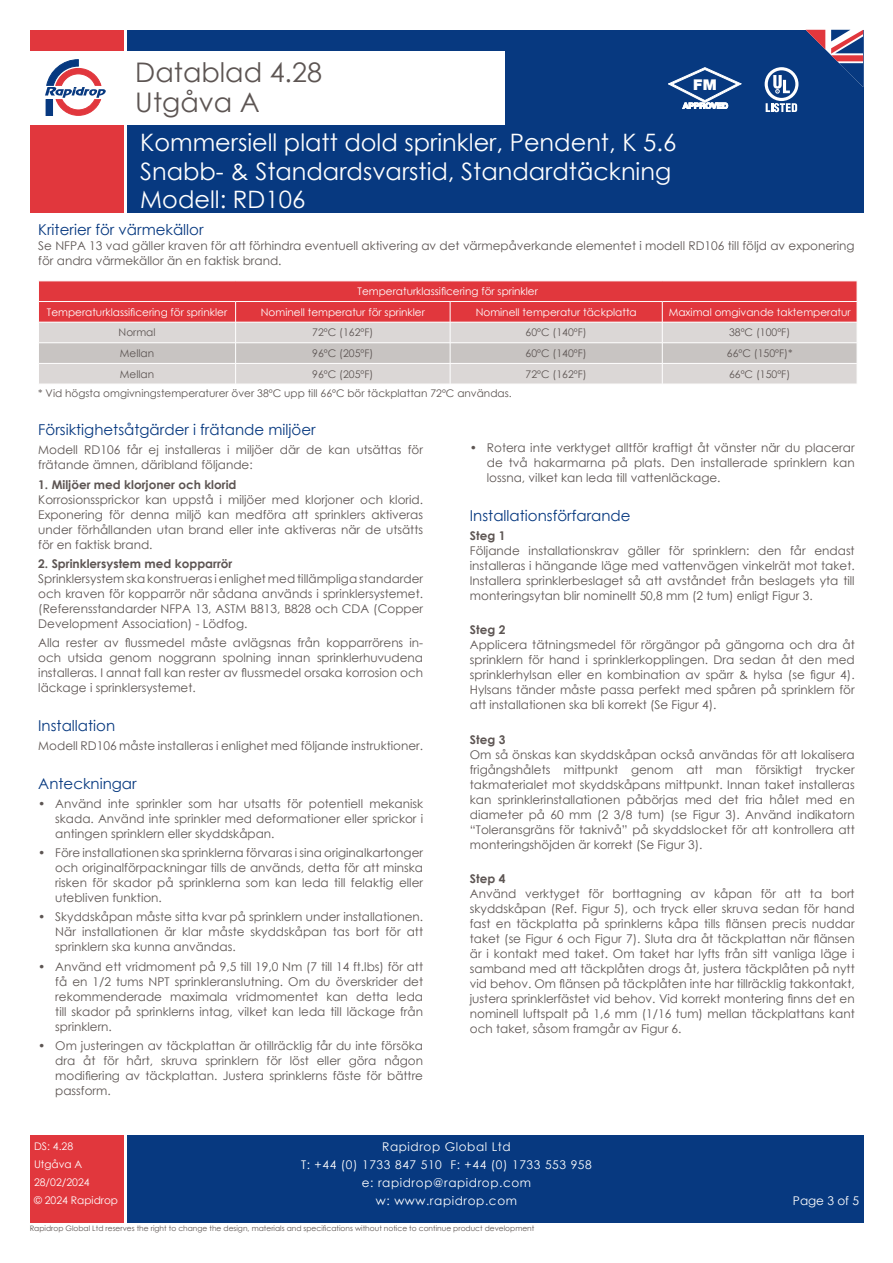
<style>
.page{position:relative;width:893px;height:1263px;background:#fff}
.page>*{position:absolute;margin:0;border:0;box-sizing:border-box;transform-origin:0 0}
.t1{font:27px/30px "Century Gothic";color:#5d5553}
.t2{font:24px/28.8px "Century Gothic";color:#fff}
.t3{font:15px "Century Gothic";color:#073980}
.t4{font:900 14.85px "Helvetica Neue";color:#fff}
.t5{font:12px/15px "Century Gothic";color:#5d5553;text-align:justify}
.t6{font:12px/18px "Century Gothic";letter-spacing:.05em;color:#fff;text-align:center}
.t7{font:700 12px "Century Gothic";color:#5d5553}
.t8{font:10.5px/18px "Century Gothic";color:#fff}
.t9{font:10.5px "Century Gothic";color:#5d5553}
.t10{font:7.5px "Century Gothic";color:#5d5553}
</style>
<div class="page">
<div style="left:30px;top:30px;width:93px;height:183px;background:#e1373d"></div>
<div style="left:30px;top:52px;width:93px;height:73px;background:#fff"></div>
<div style="left:30px;top:1135px;width:93px;height:88px;background:#e1373d"></div>
<div style="left:127px;top:1135px;width:736px;height:88px;background:#073980"></div>
<div style="left:127px;top:30px;width:736px;height:183px;background:#073980"></div>
<svg style="left:45px;top:59px;width:61px;height:57px"></svg>
<svg style="left:806px;top:30px;width:57px;height:57px"></svg>
<div style="left:127px;top:52px;width:378px;height:73px;background:#fff"></div>
<svg style="left:668px;top:67px;width:73px;height:42px"></svg>
<svg style="left:765px;top:67px;width:33px;height:45px"></svg>
<svg style="left:38px;top:281px;width:819px;height:103px;background:#dc9a9c"></svg>
<h1 class="t1" style="left:135px;top:56px;width:188px">Datablad 4.28<br>Utgåva A</h1>
<h2 class="t2" style="left:140px;top:127px;width:538px">Kommersiell platt dold sprinkler, Pendent, K 5.6<br>Snabb- &amp; Standardsvarstid, Standardtäckning<br>Modell: RD106</h2>
<p class="t4" style="left:693px;top:76px;width:25px">FM</p>
<p class="t3" style="left:38px;top:219px;width:167px">Kriterier för värmekällor</p>
<p class="t5" style="left:38px;top:237px;width:818px">Se NFPA 13 vad gäller kraven för att förhindra eventuell aktivering av det värmepåverkande elementet i modell RD106 till följd av exponering för andra värmekällor än en faktisk brand.</p>
<p class="t8" style="left:358px;top:282px;width:182px">Temperaturklassificering för sprinkler</p>
<p class="t8" style="left:47px;top:303px;width:182px">Temperaturklassificering för sprinkler</p>
<p class="t8" style="left:261px;top:303px;width:165px">Nominell temperatur för sprinkler</p>
<p class="t8" style="left:476px;top:303px;width:163px">Nominell temperatur täckplatta</p>
<p class="t8" style="left:669px;top:303px;width:183px">Maximal omgivande taktemperatur</p>
<p class="t9" style="left:119px;top:325px;width:38px">Normal</p>
<p class="t9" style="left:312px;top:325px;width:63px">72ºC (162ºF)</p>
<p class="t9" style="left:526px;top:325px;width:63px">60ºC (140ºF)</p>
<p class="t9" style="left:729px;top:325px;width:63px">38ºC (100ºF)</p>
<p class="t9" style="left:120px;top:346px;width:36px">Mellan</p>
<p class="t9" style="left:312px;top:346px;width:63px">96ºC (205ºF)</p>
<p class="t9" style="left:526px;top:346px;width:63px">60ºC (140ºF)</p>
<p class="t9" style="left:727px;top:346px;width:67px">66ºC (150ºF)*</p>
<p class="t9" style="left:120px;top:366px;width:36px">Mellan</p>
<p class="t9" style="left:312px;top:366px;width:63px">96ºC (205ºF)</p>
<p class="t9" style="left:526px;top:366px;width:63px">72ºC (162ºF)</p>
<p class="t9" style="left:729px;top:366px;width:63px">66ºC (150ºF)</p>
<p class="t9" style="left:38px;top:386px;width:475px">* Vid högsta omgivningstemperaturer över 38ºC upp till 66ºC bör täckplattan 72ºC användas.</p>
<p class="t3" style="left:38px;top:419px;width:279px">Försiktighetsåtgärder i frätande miljöer</p>
<p class="t5" style="left:38px;top:442px;width:386px">Modell RD106 får ej installeras i miljöer där de kan utsättas för frätande ämnen, däribland följande:</p>
<p class="t7" style="left:38px;top:475px;width:200px">1. Miljöer med klorjoner och klorid</p>
<p class="t5" style="left:38px;top:492px;width:386px">Korrosionssprickor kan uppstå i miljöer med klorjoner och klorid.<br>Exponering för denna miljö kan medföra att sprinklers aktiveras under förhållanden utan brand eller inte aktiveras när de utsätts för en faktisk brand.</p>
<p class="t7" style="left:38px;top:554px;width:196px">2. Sprinklersystem med kopparrör</p>
<p class="t5" style="left:38px;top:571px;width:386px">Sprinklersystem ska konstrueras i enlighet med tillämpliga standarder och kraven för kopparrör när sådana används i sprinklersystemet. (Referensstandarder NFPA 13, ASTM B813, B828 och CDA (Copper Development Association) - Lödfog.</p>
<p class="t5" style="left:38px;top:635px;width:386px">Alla rester av flussmedel måste avlägsnas från kopparrörens in&shy;och utsida genom noggrann spolning innan sprinklerhuvudena installeras. I annat fall kan rester av flussmedel orsaka korrosion och läckage i sprinklersystemet.</p>
<p class="t3" style="left:38px;top:715px;width:78px">Installation</p>
<p class="t5" style="left:38px;top:738px;width:386px">Modell RD106 måste installeras i enlighet med följande instruktioner.</p>
<p class="t3" style="left:38px;top:773px;width:100px">Anteckningar</p>
<p class="t5" style="left:55px;top:796px;width:369px;text-indent:-17px">• Använd inte sprinkler som har utsatts för potentiell mekanisk skada. Använd inte sprinkler med deformationer eller sprickor i antingen sprinklern eller skyddskåpan.</p>
<p class="t5" style="left:55px;top:845px;width:369px;text-indent:-17px">• Före installationen ska sprinklerna förvaras i sina originalkartonger och originalförpackningar tills de används, detta för att minska risken för skador på sprinklerna som kan leda till felaktig eller utebliven funktion.</p>
<p class="t5" style="left:55px;top:909px;width:369px;text-indent:-17px">• Skyddskåpan måste sitta kvar på sprinklern under installationen.<br>När installationen är klar måste skyddskåpan tas bort för att sprinklern ska kunna användas.</p>
<p class="t5" style="left:55px;top:958px;width:369px;text-indent:-17px">• Använd ett vridmoment på 9,5 till 19,0 Nm (7 till 14 ft.lbs) för att få en 1/2 tums NPT sprinkleranslutning. Om du överskrider det rekommenderade maximala vridmomentet kan detta leda till skador på sprinklerns intag, vilket kan leda till läckage från sprinklern.</p>
<p class="t5" style="left:55px;top:1038px;width:369px;text-indent:-17px">• Om justeringen av täckplattan är otillräcklig får du inte försöka dra åt för hårt, skruva sprinklern för löst eller göra någon modifiering av täckplattan. Justera sprinklerns fäste för bättre passform.</p>
<p class="t5" style="left:487px;top:440px;width:369px;text-indent:-17px">• Rotera inte verktyget alltför kraftigt åt vänster när du placerar de två hakarmarna på plats. Den installerade sprinklern kan lossna, vilket kan leda till vattenläckage.</p>
<p class="t3" style="left:470px;top:505px;width:162px">Installationsförfarande</p>
<p class="t7" style="left:470px;top:526px;width:37px">Steg 1</p>
<p class="t5" style="left:470px;top:543px;width:386px">Följande installationskrav gäller för sprinklern: den får endast installeras i hängande läge med vattenvägen vinkelrät mot taket.<br>Installera sprinklerbeslaget så att avståndet från beslagets yta till monteringsytan blir nominellt 50,8 mm (2 tum) enligt Figur 3.</p>
<p class="t7" style="left:470px;top:621px;width:37px">Steg 2</p>
<p class="t5" style="left:470px;top:637px;width:386px">Applicera tätningsmedel för rörgängor på gängorna och dra åt sprinklern för hand i sprinklerkopplingen. Dra sedan åt den med sprinklerhylsan eller en kombination av spärr &amp; hylsa (se figur 4).<br>Hylsans tänder måste passa perfekt med spåren på sprinklern för att installationen ska bli korrekt (Se Figur 4).</p>
<p class="t7" style="left:470px;top:730px;width:37px">Steg 3</p>
<p class="t5" style="left:470px;top:746px;width:386px">Om så önskas kan skyddskåpan också användas för att lokalisera frigångshålets mittpunkt genom att man försiktigt trycker takmaterialet mot skyddskåpans mittpunkt. Innan taket installeras kan sprinklerinstallationen påbörjas med det fria hålet med en diameter på 60 mm (2 3/8 tum) (se Figur 3). Använd indikatorn “Toleransgräns för taknivå” på skyddslocket för att kontrollera att monteringshöjden är korrekt (Se Figur 3).</p>
<p class="t7" style="left:470px;top:869px;width:37px">Step 4</p>
<p class="t5" style="left:470px;top:886px;width:386px">Använd verktyget för borttagning av kåpan för att ta bort skyddskåpan (Ref. Figur 5), och tryck eller skruva sedan för hand fast en täckplatta på sprinklerns kåpa tills flänsen precis nuddar taket (se Figur 6 och Figur 7). Sluta dra åt täckplattan när flänsen är i kontakt med taket. Om taket har lyfts från sitt vanliga läge i samband med att täckplåten drogs åt, justera täckplåten på nytt vid behov. Om flänsen på täckplåten inte har tillräcklig takkontakt, justera sprinklerfästet vid behov. Vid korrekt montering finns det en nominell luftspalt på 1,6 mm (1/16 tum) mellan täckplattans kant och taket, såsom framgår av Figur 6.</p>
<p class="t8" style="left:34px;top:1137px;width:86px">DS: 4.28<br>Utgåva A<br>28/02/2024<br>© 2024 Rapidrop</p>
<p class="t6" style="left:301px;top:1138px;width:292px">Rapidrop Global Ltd<br>T: +44 (0) 1733 847 510 F: +44 (0) 1733 553 958 e: rapidrop@rapidrop.com<br>w: www.rapidrop.com</p>
<p class="t10" style="left:30px;top:1223px;width:506px">Rapidrop Global Ltd reserves the right to change the design, materials and specifications without notice to continue product development</p>
<p class="t6" style="left:793px;top:1192px;width:68px">Page 3 of 5</p>
</div>
